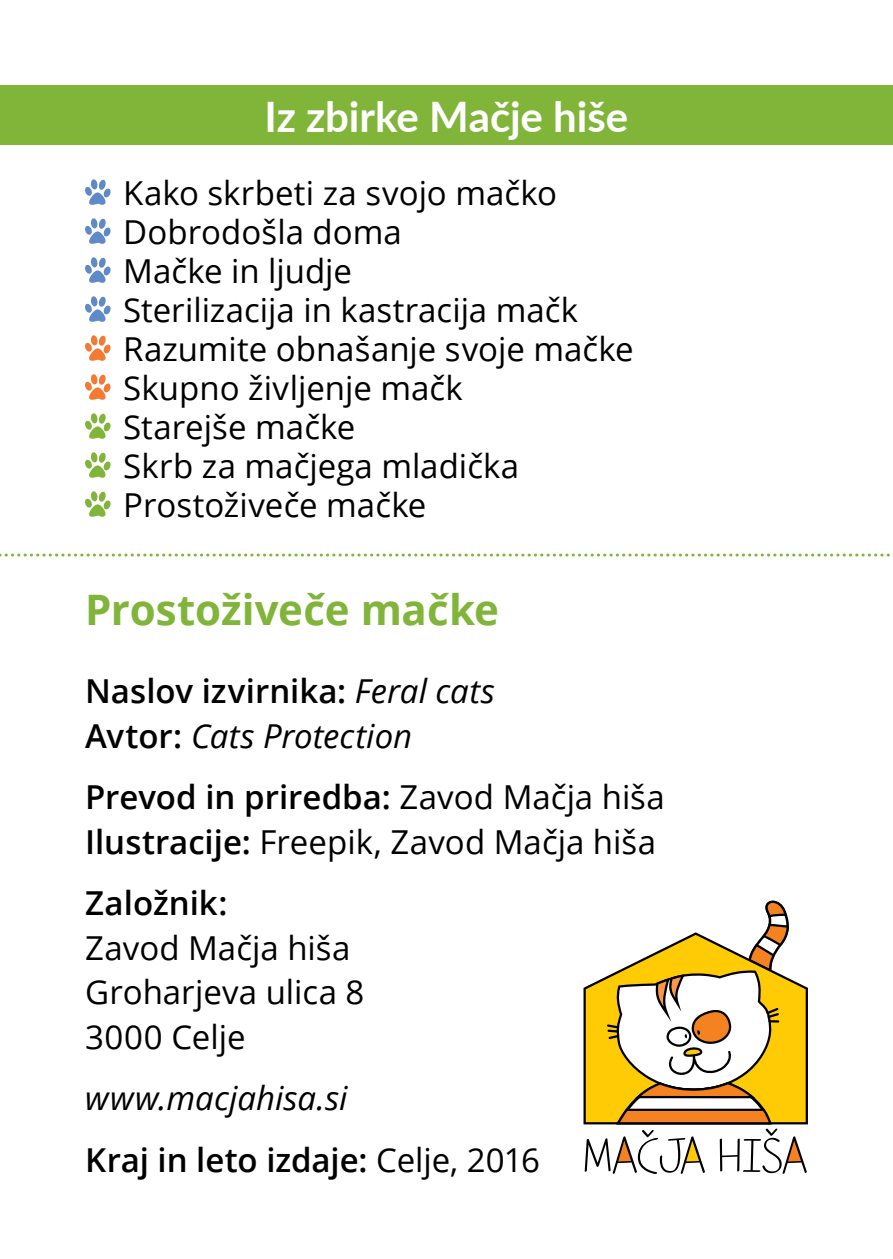
<style>
.page{position:relative;width:893px;height:1259px;background:#fff}
.page>*{position:absolute;margin:0;border:0;box-sizing:border-box;transform-origin:0 0}
.t1{font:700 42px "Lato";letter-spacing:-.005em;color:#fff}
.t2{font:700 42px "Open Sans";color:#80b539}
.t3{font:33px/39px "Open Sans";color:#000}
.t4{font:600 33px/61.5px "Open Sans";color:#000}
.t5{font:italic 33px/44.4px "Open Sans";color:#000}
.s1{font-weight:600;font-style:normal}
.s2{font-weight:600}
.s3{font-weight:400;font-style:italic}
.s4{font-weight:400}
</style>
<div class="page">
<svg style="left:0;top:553px;width:890px;height:3px"></svg>
<div style="left:0;top:85px;width:893px;height:60px;background:#80b539"></div>
<svg style="left:85px;top:179px;width:26px;height:26px"></svg>
<svg style="left:85px;top:491px;width:26px;height:26px"></svg>
<svg style="left:85px;top:218px;width:26px;height:26px"></svg>
<svg style="left:85px;top:257px;width:26px;height:26px"></svg>
<svg style="left:85px;top:296px;width:26px;height:26px"></svg>
<svg style="left:85px;top:335px;width:26px;height:26px"></svg>
<svg style="left:85px;top:374px;width:26px;height:26px"></svg>
<svg style="left:85px;top:413px;width:26px;height:26px"></svg>
<svg style="left:85px;top:452px;width:26px;height:26px"></svg>
<svg style="left:583px;top:900px;width:225px;height:274px"></svg>
<p class="t1" style="left:265px;top:86px;width:365px">Iz zbirke Mačje hiše</p>
<p class="t3" style="left:123px;top:172px;width:512px">Kako skrbeti za svojo mačko<br>Dobrodošla doma<br>Mačke in ljudje<br>Sterilizacija in kastracija mačk<br>Razumite obnašanje svoje mačke<br>Skupno življenje mačk<br>Starejše mačke<br>Skrb za mačjega mladička<br>Prostoživeče mačke</p>
<p class="t2" style="left:85px;top:580px;width:415px">Prostoživeče mačke</p>
<p class="t5" style="left:85px;top:668px;width:411px"><span class="s1">Naslov izvirnika:</span> Feral cats<br><span class="s1">Avtor:</span> Cats Protection</p>
<p class="t3" style="left:85px;top:774px;width:581px;line-height:44.4px"><span class="s2">Prevod in priredba:</span> Zavod Mačja hiša<br><span class="s2">Ilustracije:</span> Freepik, Zavod Mačja hiša</p>
<p class="t4" style="left:85px;top:872px;width:144px">Založnik:</p>
<p class="t3" style="left:85px;top:925px;width:281px;line-height:44.4px">Zavod Mačja hiša<br>Groharjeva ulica 8<br>3000 Celje</p>
<p class="t4" style="left:85px;top:1067px;width:456px"><span class="s3">www.macjahisa.si<br></span>Kraj in leto izdaje: <span class="s4">Celje, 2016</span></p>
</div>
